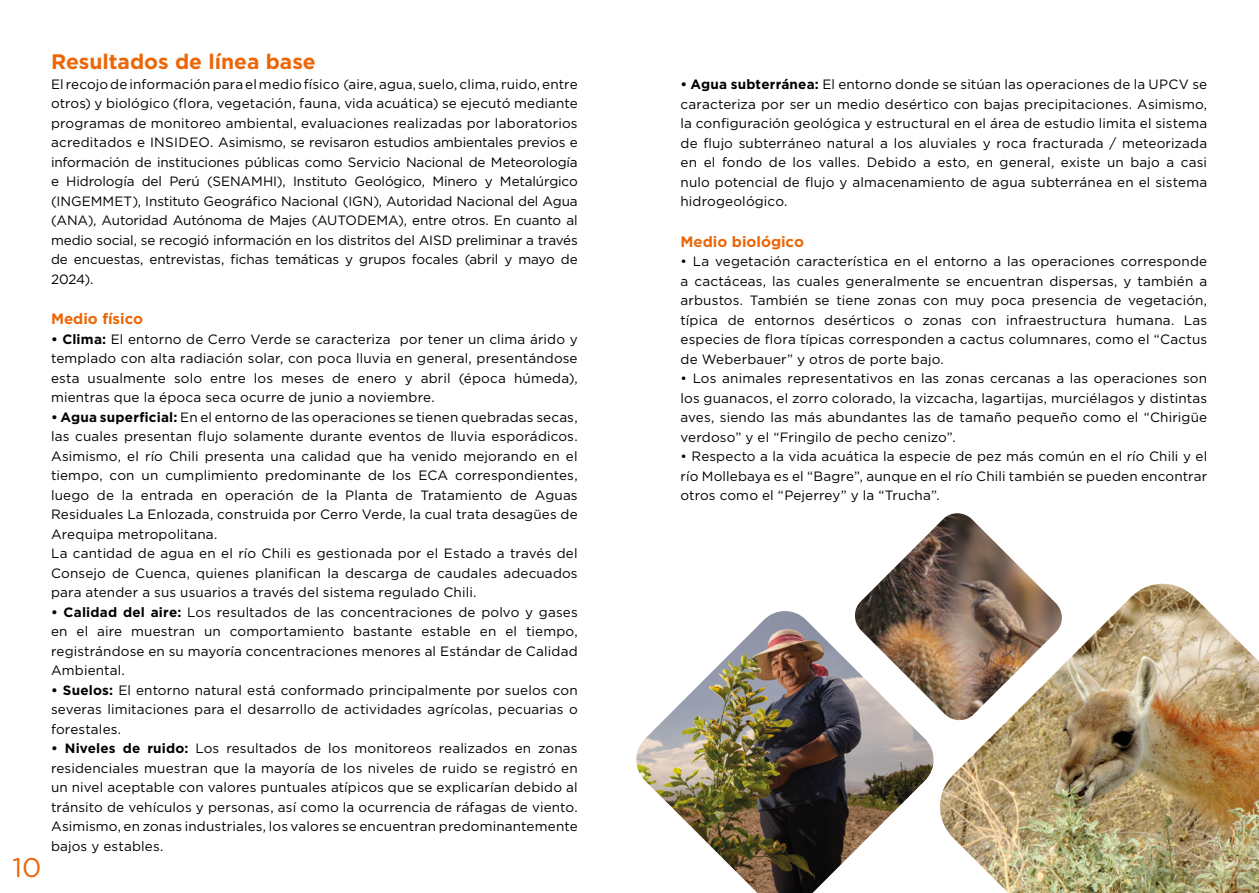
<style>
.page{position:relative;width:1259px;height:893px;background:#fff}
.page>*{position:absolute;margin:0;border:0;box-sizing:border-box;transform-origin:0 0}
.t1{font:27px "Gotham";color:#ec6608}
.t2{font:700 21px "Gotham";color:#ec6608}
.t3{font:700 15px "Gotham";color:#ec6608}
.t4{font:13.5px/19.5px "Gotham";letter-spacing:.01em;color:#000;text-align:justify}
.s1{font-weight:700}
</style>
<div class="page">
<img style="left:940px;top:584px;width:319px;height:309px">
<img style="left:855px;top:513px;width:209px;height:209px">
<img style="left:636px;top:611px;width:300px;height:282px">
<h1 class="t1" style="left:13px;top:851px;width:30px">10</h1>
<h2 class="t2" style="left:51px;top:48px;width:266px">Resultados de línea base</h2>
<p class="t4" style="left:51px;top:74px;width:528px">El recojo de información para el medio físico (aire, agua, suelo, clima, ruido, entre otros) y biológico (flora, vegetación, fauna, vida acuática) se ejecutó mediante programas de monitoreo ambiental, evaluaciones realizadas por laboratorios acreditados e INSIDEO. Asimismo, se revisaron estudios ambientales previos e información de instituciones públicas como Servicio Nacional de Meteorología e Hidrología del Perú (SENAMHI), Instituto Geológico, Minero y Metalúrgico (INGEMMET), Instituto Geográfico Nacional (IGN), Autoridad Nacional del Agua (ANA), Autoridad Autónoma de Majes (AUTODEMA), entre otros. En cuanto al medio social, se recogió información en los distritos del AISD preliminar a través de encuestas, entrevistas, fichas temáticas y grupos focales (abril y mayo de 2024).</p>
<p class="t3" style="left:51px;top:309px;width:93px">Medio físico</p>
<p class="t4" style="left:51px;top:329px;width:528px"><span class="s1">• Clima:</span> El entorno de Cerro Verde se caracteriza por tener un clima árido y templado con alta radiación solar, con poca lluvia en general, presentándose esta usualmente solo entre los meses de enero y abril (época húmeda), mientras que la época seca ocurre de junio a noviembre.</p>
<p class="t4" style="left:51px;top:407px;width:528px;text-align:left"><span class="s1">• Agua superficial:</span> En el entorno de las operaciones se tienen quebradas secas, las cuales presentan flujo solamente durante eventos de lluvia esporádicos.<br>Asimismo, el río Chili presenta una calidad que ha venido mejorando en el tiempo, con un cumplimiento predominante de los ECA correspondientes, luego de la entrada en operación de la Planta de Tratamiento de Aguas Residuales La Enlozada, construida por Cerro Verde, la cual trata desagües de Arequipa metropolitana.<br>La cantidad de agua en el río Chili es gestionada por el Estado a través del Consejo de Cuenca, quienes planifican la descarga de caudales adecuados para atender a sus usuarios a través del sistema regulado Chili.</p>
<p class="t4" style="left:51px;top:602px;width:528px"><span class="s1">• Calidad del aire:</span> Los resultados de las concentraciones de polvo y gases en el aire muestran un comportamiento bastante estable en el tiempo, registrándose en su mayoría concentraciones menores al Estándar de Calidad Ambiental.</p>
<p class="t4" style="left:51px;top:680px;width:528px"><span class="s1">• Suelos:</span> El entorno natural está conformado principalmente por suelos con severas limitaciones para el desarrollo de actividades agrícolas, pecuarias o forestales.</p>
<p class="t4" style="left:51px;top:738px;width:528px"><span class="s1">• Niveles de ruido:</span> Los resultados de los monitoreos realizados en zonas residenciales muestran que la mayoría de los niveles de ruido se registró en un nivel aceptable con valores puntuales atípicos que se explicarían debido al tránsito de vehículos y personas, así como la ocurrencia de ráfagas de viento.<br>Asimismo, en zonas industriales, los valores se encuentran predominantemente bajos y estables.</p>
<p class="t4" style="left:680px;top:74px;width:528px"><span class="s1">• Agua subterránea:</span> El entorno donde se sitúan las operaciones de la UPCV se caracteriza por ser un medio desértico con bajas precipitaciones. Asimismo, la configuración geológica y estructural en el área de estudio limita el sistema de flujo subterráneo natural a los aluviales y roca fracturada / meteorizada en el fondo de los valles. Debido a esto, en general, existe un bajo a casi nulo potencial de flujo y almacenamiento de agua subterránea en el sistema hidrogeológico.</p>
<p class="t3" style="left:680px;top:232px;width:125px">Medio biológico</p>
<p class="t4" style="left:680px;top:252px;width:528px">• La vegetación característica en el entorno a las operaciones corresponde a cactáceas, las cuales generalmente se encuentran dispersas, y también a arbustos. También se tiene zonas con muy poca presencia de vegetación, típica de entornos desérticos o zonas con infraestructura humana. Las especies de flora típicas corresponden a cactus columnares, como el “Cactus de Weberbauer” y otros de porte bajo.</p>
<p class="t4" style="left:680px;top:369px;width:528px">• Los animales representativos en las zonas cercanas a las operaciones son los guanacos, el zorro colorado, la vizcacha, lagartijas, murciélagos y distintas aves, siendo las más abundantes las de tamaño pequeño como el “Chirigüe verdoso” y el “Fringilo de pecho cenizo”.</p>
<p class="t4" style="left:680px;top:447px;width:528px">• Respecto a la vida acuática la especie de pez más común en el río Chili y el río Mollebaya es el “Bagre”, aunque en el río Chili también se pueden encontrar otros como el “Pejerrey” y la “Trucha”.</p>
</div>
